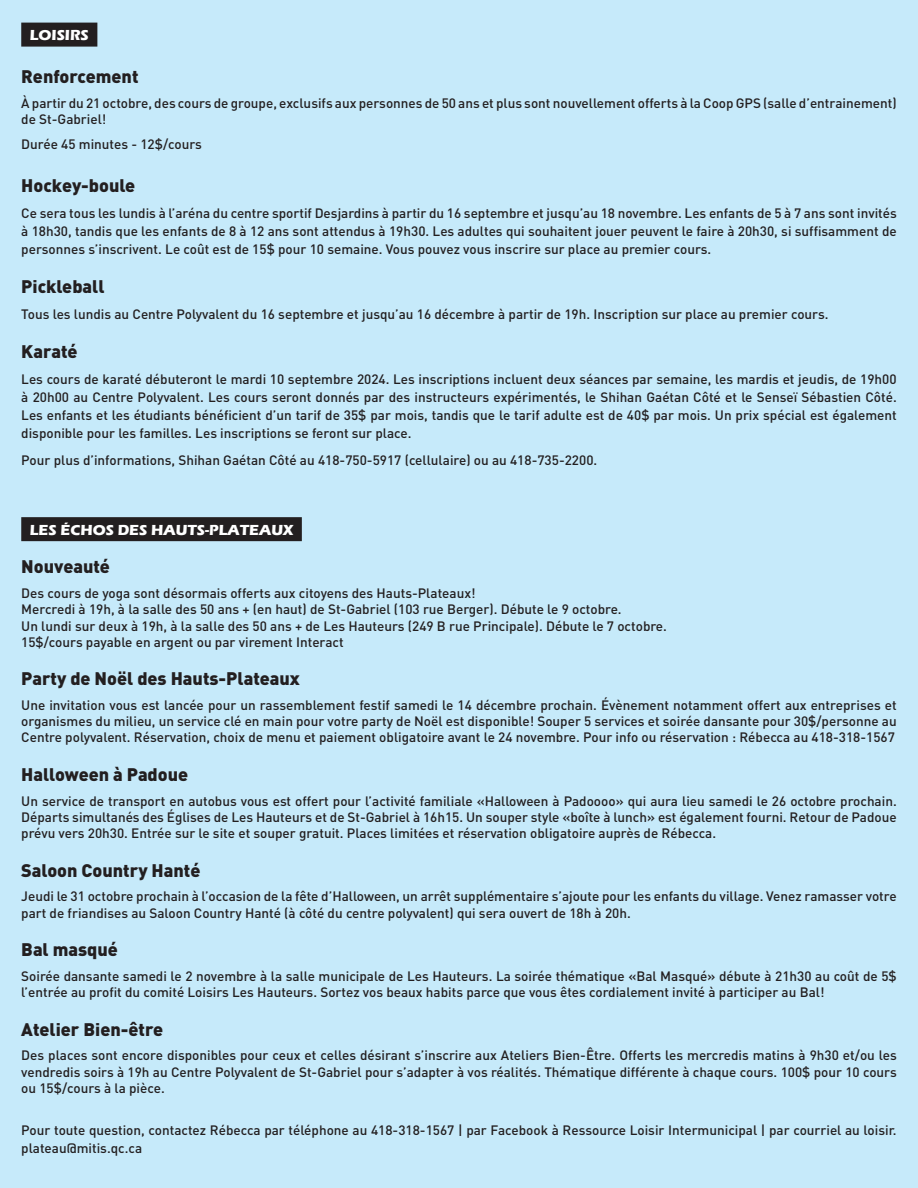
<style>
.page{position:relative;width:918px;height:1188px;background:#fff}
.page>*{position:absolute;margin:0;border:0;box-sizing:border-box;transform-origin:0 0}
.t1{font:900 18px "DIN Pro";color:#231f20}
.Sur-titre{font:700 15px "Eras ITC";color:#fff}
.t2{font:500 13.5px/16.2px "DIN Pro";color:#231f20;text-align:justify}
</style>
<div class="page">
<div style="left:0;top:1px;width:918px;height:1187px;background:#c6eafa"></div>
<div style="left:21px;top:23px;width:76px;height:24px;background:#231f20"></div>
<div style="left:21px;top:517px;width:281px;height:24px;background:#231f20"></div>
<p class="Sur-titre" style="left:30px;top:27px;width:61px">LOISIRS</p>
<p class="t1" style="left:21px;top:64px;width:119px">Renforcement</p>
<p class="t2" style="left:21px;top:94px;width:877px">À partir du 21 octobre, des cours de groupe, exclusifs aux personnes de 50 ans et plus sont nouvellement offerts à la Coop GPS (salle d’entrainement) de St-Gabriel!</p>
<p class="t2" style="left:21px;top:135px;width:182px">Durée 45 minutes - 12$/cours</p>
<p class="t1" style="left:21px;top:173px;width:115px">Hockey-boule</p>
<p class="t2" style="left:21px;top:204px;width:877px;line-height:18px">Ce sera tous les lundis à l’aréna du centre sportif Desjardins à partir du 16 septembre et jusqu’au 18 novembre. Les enfants de 5 à 7 ans sont invités à 18h30, tandis que les enfants de 8 à 12 ans sont attendus à 19h30. Les adultes qui souhaitent jouer peuvent le faire à 20h30, si suffisamment de personnes s’inscrivent. Le coût est de 15$ pour 10 semaine. Vous pouvez vous inscrire sur place au premier cours.</p>
<p class="t1" style="left:21px;top:274px;width:85px">Pickleball</p>
<p class="t2" style="left:21px;top:306px;width:809px">Tous les lundis au Centre Polyvalent du 16 septembre et jusqu’au 16 décembre à partir de 19h. Inscription sur place au premier cours.</p>
<p class="t1" style="left:21px;top:339px;width:58px">Karaté</p>
<p class="t2" style="left:21px;top:370px;width:877px;line-height:18px">Les cours de karaté débuteront le mardi 10 septembre 2024. Les inscriptions incluent deux séances par semaine, les mardis et jeudis, de 19h00 à 20h00 au Centre Polyvalent. Les cours seront donnés par des instructeurs expérimentés, le Shihan Gaétan Côté et le Senseï Sébastien Côté.<br>Les enfants et les étudiants bénéficient d’un tarif de 35$ par mois, tandis que le tarif adulte est de 40$ par mois. Un prix spécial est également disponible pour les familles. Les inscriptions se feront sur place.</p>
<p class="t2" style="left:21px;top:451px;width:578px">Pour plus d’informations, Shihan Gaétan Côté au 418-750-5917 (cellulaire) ou au 418-735-2200.</p>
<p class="Sur-titre" style="left:30px;top:521px;width:265px">LES ÉCHOS DES HAUTS-PLATEAUX</p>
<p class="t1" style="left:21px;top:555px;width:90px">Nouveauté</p>
<p class="t2" style="left:21px;top:585px;width:456px">Des cours de yoga sont désormais offerts aux citoyens des Hauts-Plateaux!</p>
<p class="t2" style="left:21px;top:601px;width:602px">Mercredi à 19h, à la salle des 50 ans + (en haut) de St-Gabriel (103 rue Berger). Débute le 9 octobre.</p>
<p class="t2" style="left:21px;top:617px;width:647px">Un lundi sur deux à 19h, à la salle des 50 ans + de Les Hauteurs (249 B rue Principale). Débute le 7 octobre.</p>
<p class="t2" style="left:21px;top:633px;width:324px">15$/cours payable en argent ou par virement Interact</p>
<p class="t1" style="left:21px;top:667px;width:280px">Party de Noël des Hauts-Plateaux</p>
<p class="t2" style="left:21px;top:696px;width:877px">Une invitation vous est lancée pour un rassemblement festif samedi le 14 décembre prochain. Évènement notamment offert aux entreprises et organismes du milieu, un service clé en main pour votre party de Noël est disponible! Souper 5 services et soirée dansante pour 30$/personne au Centre polyvalent. Réservation, choix de menu et paiement obligatoire avant le 24 novembre. Pour info ou réservation : Rébecca au 418-318-1567</p>
<p class="t1" style="left:21px;top:762px;width:169px">Halloween à Padoue</p>
<p class="t2" style="left:21px;top:792px;width:877px">Un service de transport en autobus vous est offert pour l’activité familiale «Halloween à Padoooo» qui aura lieu samedi le 26 octobre prochain.<br>Départs simultanés des Églises de Les Hauteurs et de St-Gabriel à 16h15. Un souper style «boîte à lunch» est également fourni. Retour de Padoue prévu vers 20h30. Entrée sur le site et souper gratuit. Places limitées et réservation obligatoire auprès de Rébecca.</p>
<p class="t1" style="left:21px;top:858px;width:181px">Saloon Country Hanté</p>
<p class="t2" style="left:21px;top:888px;width:877px">Jeudi le 31 octobre prochain à l’occasion de la fête d’Halloween, un arrêt supplémentaire s’ajoute pour les enfants du village. Venez ramasser votre part de friandises au Saloon Country Hanté (à côté du centre polyvalent) qui sera ouvert de 18h à 20h.</p>
<p class="t1" style="left:21px;top:938px;width:98px">Bal masqué</p>
<p class="t2" style="left:21px;top:967px;width:877px">Soirée dansante samedi le 2 novembre à la salle municipale de Les Hauteurs. La soirée thématique «Bal Masqué» débute à 21h30 au coût de 5$ l’entrée au profit du comité Loisirs Les Hauteurs. Sortez vos beaux habits parce que vous êtes cordialement invité à participer au Bal!</p>
<p class="t1" style="left:21px;top:1017px;width:143px">Atelier Bien-être</p>
<p class="t2" style="left:21px;top:1047px;width:877px">Des places sont encore disponibles pour ceux et celles désirant s’inscrire aux Ateliers Bien-Être. Offerts les mercredis matins à 9h30 et/ou les vendredis soirs à 19h au Centre Polyvalent de St-Gabriel pour s’adapter à vos réalités. Thématique différente à chaque cours. 100$ pour 10 cours ou 15$/cours à la pièce.</p>
<p class="t2" style="left:21px;top:1120px;width:877px;line-height:18px">Pour toute question, contactez Rébecca par téléphone au 418-318-1567 | par Facebook à Ressource Loisir Intermunicipal | par courriel au loisir. plateau@mitis.qc.ca</p>
</div>
